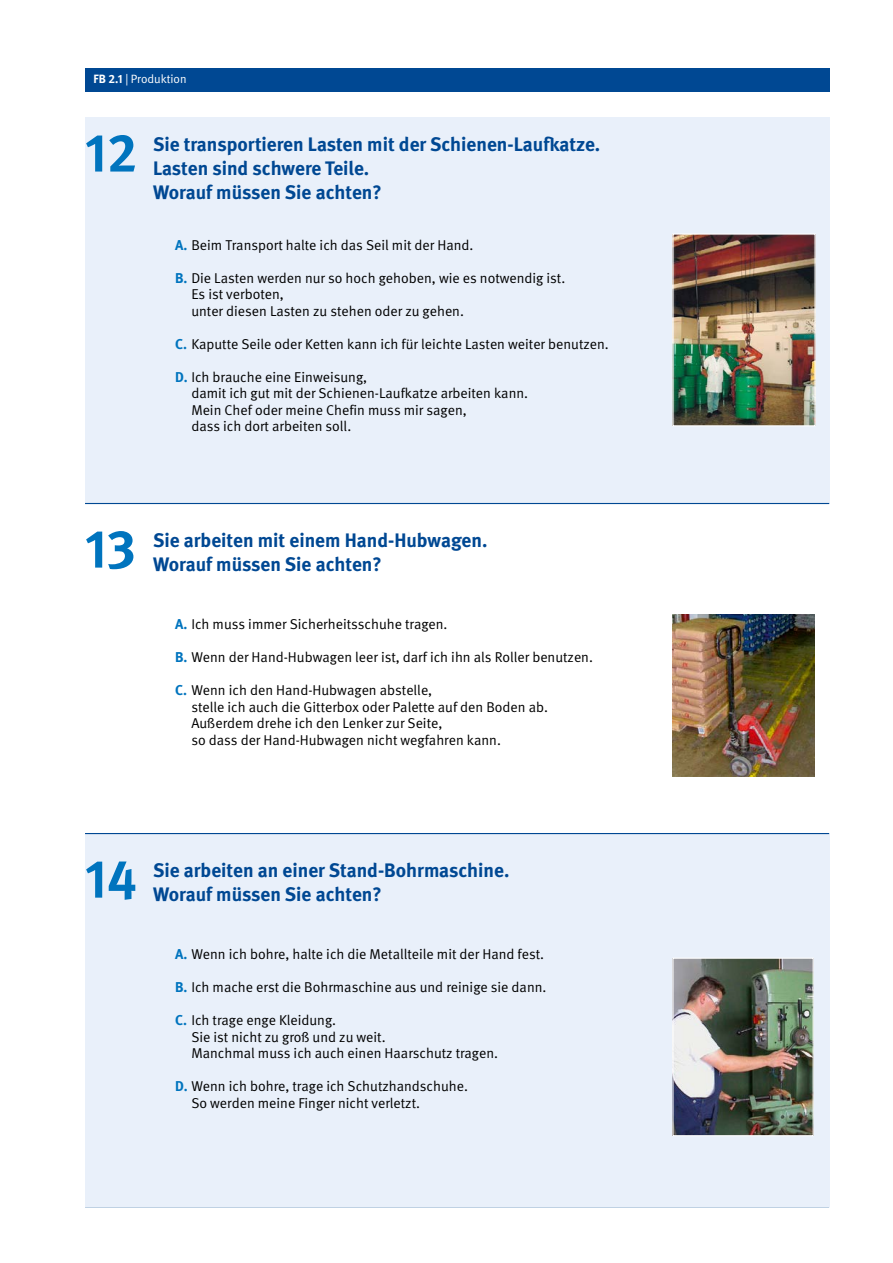
<style>
.page{position:relative;width:893px;height:1263px;background:#fff}
.page>*{position:absolute;margin:0;border:0;box-sizing:border-box;transform-origin:0 0}
.t1{font:700 54px "DGUV Meta";color:#0074be}
.t2{font:700 19.5px/24px "DGUV Meta";color:#004893}
.Antwort{font:14.25px/16.5px "DGUV Meta";color:#000}
.t3{font:12px "DGUV Meta";color:#fff}
.s1{font-weight:700}
.s2{font-weight:700;color:#0074be}
</style>
<div class="page">
<hr style="left:85px;top:1206px;width:744px;height:1px;background:#004893">
<div style="left:85px;top:834px;width:744px;height:372px;background:#e9f0fa"></div>
<div style="left:85px;top:118px;width:744px;height:386px;background:#e9f0fa"></div>
<hr style="left:85px;top:503px;width:744px;height:1px;background:#004893">
<hr style="left:85px;top:833px;width:744px;height:1px;background:#004893">
<div style="left:85px;top:68px;width:744px;height:23px;background:#004893"></div>
<img style="left:674px;top:235px;width:140px;height:189px">
<div style="left:672px;top:233px;width:144px;height:193px;border:1px solid #fff"></div>
<img style="left:672px;top:614px;width:142px;height:162px">
<img style="left:674px;top:960px;width:138px;height:174px">
<div style="left:672px;top:958px;width:142px;height:178px;border:1px solid #fff"></div>
<p class="t3" style="left:94px;top:72px;width:95px"><span class="s1">FB 2.1</span> | Produktion</p>
<p class="t1" style="left:85px;top:121px;width:54px">12</p>
<p class="t2" style="left:153px;top:132px;width:449px">Sie transportieren Lasten mit der Schienen-Laufkatze.<br>Lasten sind schwere Teile.<br>Worauf müssen Sie achten?</p>
<p class="Antwort" style="left:175px;top:237px;width:300px"><span class="s2">A.</span> Beim Transport halte ich das Seil mit der Hand.</p>
<p class="Antwort" style="left:191px;top:270px;width:375px;text-indent:-16px"><span class="s2">B.</span> Die Lasten werden nur so hoch gehoben, wie es notwendig ist.<br>Es ist verboten,<br>unter diesen Lasten zu stehen oder zu gehen.</p>
<p class="Antwort" style="left:175px;top:336px;width:435px"><span class="s2">C.</span> Kaputte Seile oder Ketten kann ich für leichte Lasten weiter benutzen.</p>
<p class="Antwort" style="left:191px;top:369px;width:338px;text-indent:-16px"><span class="s2">D.</span> Ich brauche eine Einweisung,<br>damit ich gut mit der Schienen-Laufkatze arbeiten kann.<br>Mein Chef oder meine Chefin muss mir sagen,<br>dass ich dort arbeiten soll.</p>
<p class="t1" style="left:85px;top:517px;width:52px">13</p>
<p class="t2" style="left:153px;top:528px;width:336px">Sie arbeiten mit einem Hand-Hubwagen.<br>Worauf müssen Sie achten?</p>
<p class="Antwort" style="left:175px;top:616px;width:274px"><span class="s2">A.</span> Ich muss immer Sicherheitsschuhe tragen.</p>
<p class="Antwort" style="left:175px;top:649px;width:419px"><span class="s2">B.</span> Wenn der Hand-Hubwagen leer ist, darf ich ihn als Roller benutzen.</p>
<p class="Antwort" style="left:191px;top:682px;width:358px;text-indent:-16px"><span class="s2">C.</span> Wenn ich den Hand-Hubwagen abstelle,<br>stelle ich auch die Gitterbox oder Palette auf den Boden ab.<br>Außerdem drehe ich den Lenker zur Seite,<br>so dass der Hand-Hubwagen nicht wegfahren kann.</p>
<p class="t1" style="left:85px;top:847px;width:53px">14</p>
<p class="t2" style="left:153px;top:858px;width:358px">Sie arbeiten an einer Stand-Bohrmaschine.<br>Worauf müssen Sie achten?</p>
<p class="Antwort" style="left:175px;top:946px;width:370px"><span class="s2">A.</span> Wenn ich bohre, halte ich die Metallteile mit der Hand fest.</p>
<p class="Antwort" style="left:175px;top:979px;width:373px"><span class="s2">B.</span> Ich mache erst die Bohrmaschine aus und reinige sie dann.</p>
<p class="Antwort" style="left:191px;top:1012px;width:308px;text-indent:-16px"><span class="s2">C.</span> Ich trage enge Kleidung.<br>Sie ist nicht zu groß und zu weit.<br>Manchmal muss ich auch einen Haarschutz tragen.</p>
<p class="Antwort" style="left:191px;top:1078px;width:278px;text-indent:-16px"><span class="s2">D.</span> Wenn ich bohre, trage ich Schutzhandschuhe.<br>So werden meine Finger nicht verletzt.</p>
</div>
